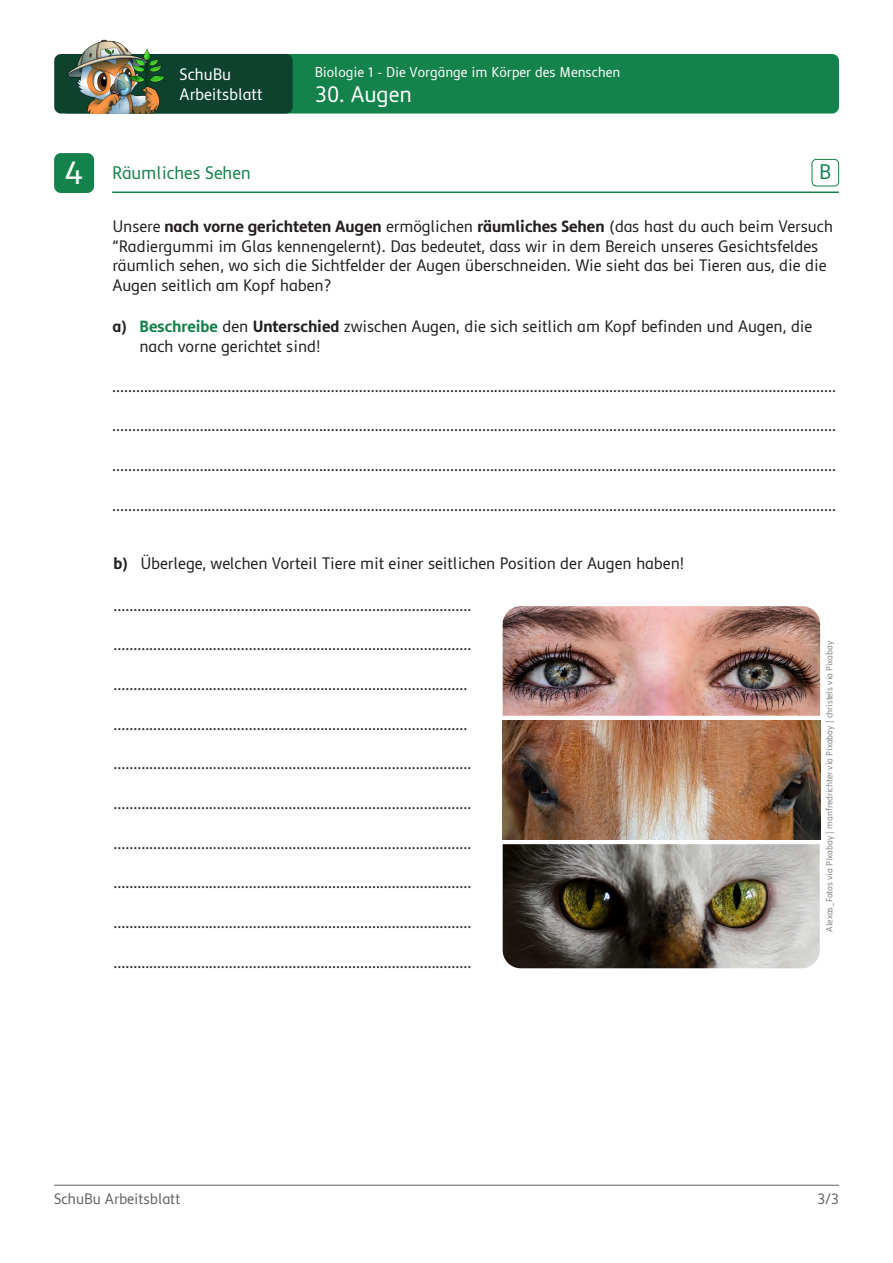
<style>
.page{position:relative;width:893px;height:1263px;background:#fff}
.page>*{position:absolute;margin:0;border:0;box-sizing:border-box;transform-origin:0 0}
.t1{font:33px "Semikolon Plus";color:#fff}
.t2{font:22.5px "Semikolon Plus";color:#fff}
.Abschnitt_Zuordnung{font:21px "Semikolon Plus";color:#14824b}
.t3{font:18px "Semikolon Plus";color:#14824b}
.Ausfüllen_strichlier{font:16.5px "Semikolon Plus";color:#231f20}
.Fliesstext_schwarz{font:16.5px/19.8px "Semikolon Plus";color:#231f20}
.Ü__Unterübung_Buchst{font:16.5px/19.8px "Semikolon Plus";color:#231f20}
.t4{font:16.5px/19.5px "Semikolon Plus";color:#fff}
.t5{font:15px "Semikolon Plus";color:#646464}
.t6{font:14.25px "Semikolon Plus";color:#fff}
.Credits{font:9px "Semikolon Plus";color:#828282}
.s1{font-weight:700}
.s2{font-weight:700;color:#14824b}
</style>
<div class="page">
<div style="left:61px;top:54px;width:778px;height:60px;background:#14824b;border-radius:7px"></div>
<div style="left:54px;top:54px;width:239px;height:60px;background:#0d422e;border-radius:7px"></div>
<img style="left:65px;top:39px;width:99px;height:75px">
<hr style="left:112px;top:191px;width:727px;height:2px;background:#14824b">
<div style="left:54px;top:153px;width:40px;height:40px;background:#14824b;border-radius:7px"></div>
<div style="left:812px;top:159px;width:27px;height:27px;border:1px solid #14824b;border-radius:4px"></div>
<img style="left:503px;top:606px;width:317px;height:110px">
<img style="left:503px;top:844px;width:317px;height:124px">
<img style="left:503px;top:720px;width:317px;height:119px">
<hr style="left:54px;top:1185px;width:785px;height:1px;background:#646464">
<p class="t4" style="left:180px;top:65px;width:84px">SchuBu<br>Arbeitsblatt</p>
<p class="t6" style="left:315px;top:66px;width:307px">Biologie 1 - Die Vorgänge im Körper des Menschen</p>
<h2 class="t2" style="left:315px;top:85px;width:99px">30. Augen</h2>
<p class="t1" style="left:64px;top:156px;width:21px">4</p>
<p class="t3" style="left:112px;top:163px;width:140px">Räumliches Sehen</p>
<p class="Abschnitt_Zuordnung" style="left:819px;top:161px;width:14px">B</p>
<p class="Fliesstext_schwarz" style="left:113px;top:217px;width:722px">Unsere <span class="s1">nach vorne gerichteten Augen</span> ermöglichen <span class="s1">räumliches Sehen</span> (das hast du auch beim Versuch “Radiergummi im Glas kennengelernt). Das bedeutet, dass wir in dem Bereich unseres Gesichtsfeldes räumlich sehen, wo sich die Sichtfelder der Augen überschneiden. Wie sieht das bei Tieren aus, die die Augen seitlich am Kopf haben?</p>
<p class="Ü__Unterübung_Buchst" style="left:140px;top:317px;width:674px;text-indent:-27px"><span class="s1">a)</span> <span class="s2">Beschreibe</span> den <span class="s1">Unterschied</span> zwischen Augen, die sich seitlich am Kopf befinden und Augen, die nach vorne gerichtet sind!</p>
<p class="Ausfüllen_strichlier" style="left:112px;top:377px;width:725px">......................................................................................................................................................................................</p>
<p class="Ausfüllen_strichlier" style="left:112px;top:417px;width:725px">......................................................................................................................................................................................</p>
<p class="Ausfüllen_strichlier" style="left:112px;top:457px;width:725px">......................................................................................................................................................................................</p>
<p class="Ausfüllen_strichlier" style="left:112px;top:496px;width:725px">......................................................................................................................................................................................</p>
<p class="Ü__Unterübung_Buchst" style="left:114px;top:554px;width:572px"><span class="s1">b)</span> Überlege, welchen Vorteil Tiere mit einer seitlichen Position der Augen haben!</p>
<p class="Ausfüllen_strichlier" style="left:114px;top:596px;width:359px">..........................................................................................</p>
<p class="Ausfüllen_strichlier" style="left:114px;top:636px;width:359px">..........................................................................................</p>
<p class="Ausfüllen_strichlier" style="left:114px;top:676px;width:355px">.........................................................................................</p>
<p class="Ausfüllen_strichlier" style="left:114px;top:715px;width:355px">.........................................................................................</p>
<p class="Ausfüllen_strichlier" style="left:114px;top:755px;width:359px">..........................................................................................</p>
<p class="Ausfüllen_strichlier" style="left:114px;top:795px;width:359px">..........................................................................................</p>
<p class="Ausfüllen_strichlier" style="left:114px;top:834px;width:359px">..........................................................................................</p>
<p class="Ausfüllen_strichlier" style="left:114px;top:874px;width:359px">..........................................................................................</p>
<p class="Ausfüllen_strichlier" style="left:114px;top:914px;width:359px">..........................................................................................</p>
<p class="Ausfüllen_strichlier" style="left:114px;top:953px;width:359px">..........................................................................................</p>
<p class="Credits" style="left:825px;top:932px;width:292px;rotate:-90deg">Alexas_Fotos via Pixabay | manfredrichter via Pixabay | christels via Pixabay</p>
<p class="t5" style="left:54px;top:1191px;width:128px">SchuBu Arbeitsblatt</p>
<p class="t5" style="left:817px;top:1191px;width:23px">3/3</p>
</div>
